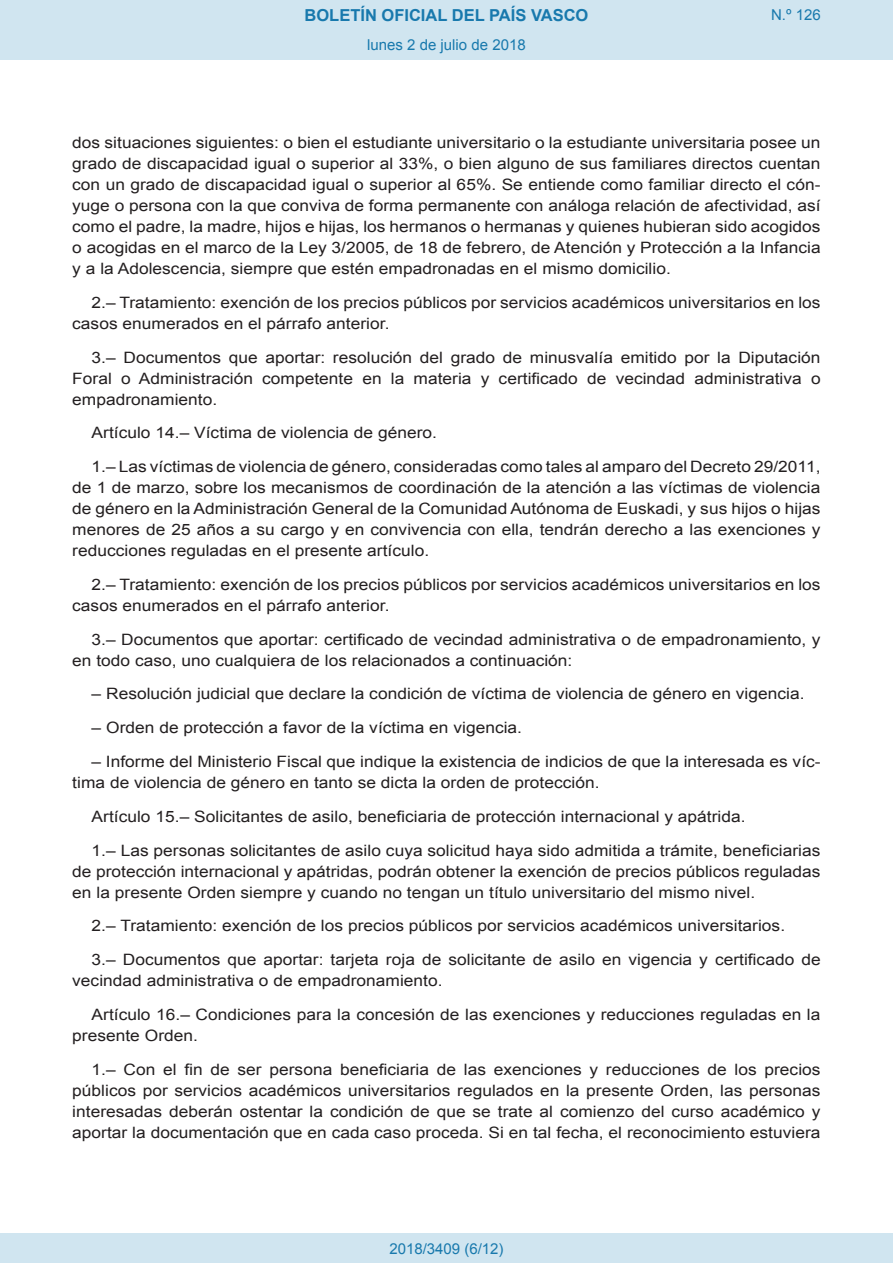
<style>
.page{position:relative;width:893px;height:1263px;background:#fff}
.page>*{position:absolute;margin:0;border:0;box-sizing:border-box;transform-origin:0 0}
.t1{font:700 16.5px "Arial";color:#1879ad}
.BOPVDetalle{font:15.6px/21px "Arial";color:#231f20;scale:1.11 1}
.Paginacion_Centro{font:15px "Arial";color:#1879ad}
</style>
<div class="page">
<div style="left:0;top:0;width:893px;height:60px;background:#d0e5f0"></div>
<div style="left:0;top:1233px;width:893px;height:30px;background:#d0e5f0"></div>
<p class="t1" style="left:305px;top:4px;width:285px">BOLETÍN OFICIAL DEL PAÍS VASCO</p>
<p class="Paginacion_Centro" style="left:367px;top:35px;width:160px">lunes 2 de julio de 2018</p>
<p class="Paginacion_Centro" style="left:771px;top:5px;width:51px">N.º 126</p>
<p class="BOPVDetalle" style="left:72px;top:132px;width:676px;text-align:justify">dos situaciones siguientes: o bien el estudiante universitario o la estudiante universitaria posee un grado de discapacidad igual o superior al 33%, o bien alguno de sus familiares directos cuentan con un grado de discapacidad igual o superior al 65%. Se entiende como familiar directo el cón&shy;yuge o persona con la que conviva de forma permanente con análoga relación de afectividad, así como el padre, la madre, hijos e hijas, los hermanos o hermanas y quienes hubieran sido acogidos o acogidas en el marco de la Ley 3/2005, de 18 de febrero, de Atención y Protección a la Infancia y a la Adolescencia, siempre que estén empadronadas en el mismo domicilio.</p>
<p class="BOPVDetalle" style="left:72px;top:292px;width:676px;text-indent:19px">2.– Tratamiento: exención de los precios públicos por servicios académicos universitarios en los casos enumerados en el párrafo anterior.</p>
<p class="BOPVDetalle" style="left:72px;top:347px;width:676px;text-align:justify;text-indent:19px">3.– Documentos que aportar: resolución del grado de minusvalía emitido por la Diputación Foral o Administración competente en la materia y certificado de vecindad administrativa o empadronamiento.</p>
<p class="BOPVDetalle" style="left:92px;top:423px;width:313px">Artículo 14.– Víctima de violencia de género.</p>
<p class="BOPVDetalle" style="left:72px;top:456px;width:676px;text-align:justify;text-indent:19px">1.– Las víctimas de violencia de género, consideradas como tales al amparo del Decreto 29/2011, de 1 de marzo, sobre los mecanismos de coordinación de la atención a las víctimas de violencia de género en la Administración General de la Comunidad Autónoma de Euskadi, y sus hijos o hijas menores de 25 años a su cargo y en convivencia con ella, tendrán derecho a las exenciones y reducciones reguladas en el presente artículo.</p>
<p class="BOPVDetalle" style="left:72px;top:574px;width:676px;text-indent:19px">2.– Tratamiento: exención de los precios públicos por servicios académicos universitarios en los casos enumerados en el párrafo anterior.</p>
<p class="BOPVDetalle" style="left:72px;top:629px;width:676px;text-indent:19px">3.– Documentos que aportar: certificado de vecindad administrativa o de empadronamiento, y en todo caso, uno cualquiera de los relacionados a continuación:</p>
<p class="BOPVDetalle" style="left:92px;top:684px;width:644px">– Resolución judicial que declare la condición de víctima de violencia de género en vigencia.</p>
<p class="BOPVDetalle" style="left:92px;top:717px;width:389px">– Orden de protección a favor de la víctima en vigencia.</p>
<p class="BOPVDetalle" style="left:72px;top:751px;width:676px;text-indent:19px">– Informe del Ministerio Fiscal que indique la existencia de indicios de que la interesada es víc&shy;tima de violencia de género en tanto se dicta la orden de protección.</p>
<p class="BOPVDetalle" style="left:92px;top:806px;width:591px">Artículo 15.– Solicitantes de asilo, beneficiaria de protección internacional y apátrida.</p>
<p class="BOPVDetalle" style="left:72px;top:840px;width:676px;text-align:justify;text-indent:19px">1.– Las personas solicitantes de asilo cuya solicitud haya sido admitida a trámite, beneficiarias de protección internacional y apátridas, podrán obtener la exención de precios públicos reguladas en la presente Orden siempre y cuando no tengan un título universitario del mismo nivel.</p>
<p class="BOPVDetalle" style="left:92px;top:915px;width:626px">2.– Tratamiento: exención de los precios públicos por servicios académicos universitarios.</p>
<p class="BOPVDetalle" style="left:72px;top:949px;width:676px;text-indent:19px">3.– Documentos que aportar: tarjeta roja de solicitante de asilo en vigencia y certificado de vecindad administrativa o de empadronamiento.</p>
<p class="BOPVDetalle" style="left:72px;top:1004px;width:676px;text-indent:19px">Artículo 16.– Condiciones para la concesión de las exenciones y reducciones reguladas en la presente Orden.</p>
<p class="BOPVDetalle" style="left:72px;top:1059px;width:676px;text-align:justify;text-indent:19px">1.– Con el fin de ser persona beneficiaria de las exenciones y reducciones de los precios públicos por servicios académicos universitarios regulados en la presente Orden, las personas interesadas deberán ostentar la condición de que se trate al comienzo del curso académico y aportar la documentación que en cada caso proceda. Si en tal fecha, el reconocimiento estuviera</p>
<p class="Paginacion_Centro" style="left:389px;top:1238px;width:116px">2018/3409 (6/12)</p>
</div>
